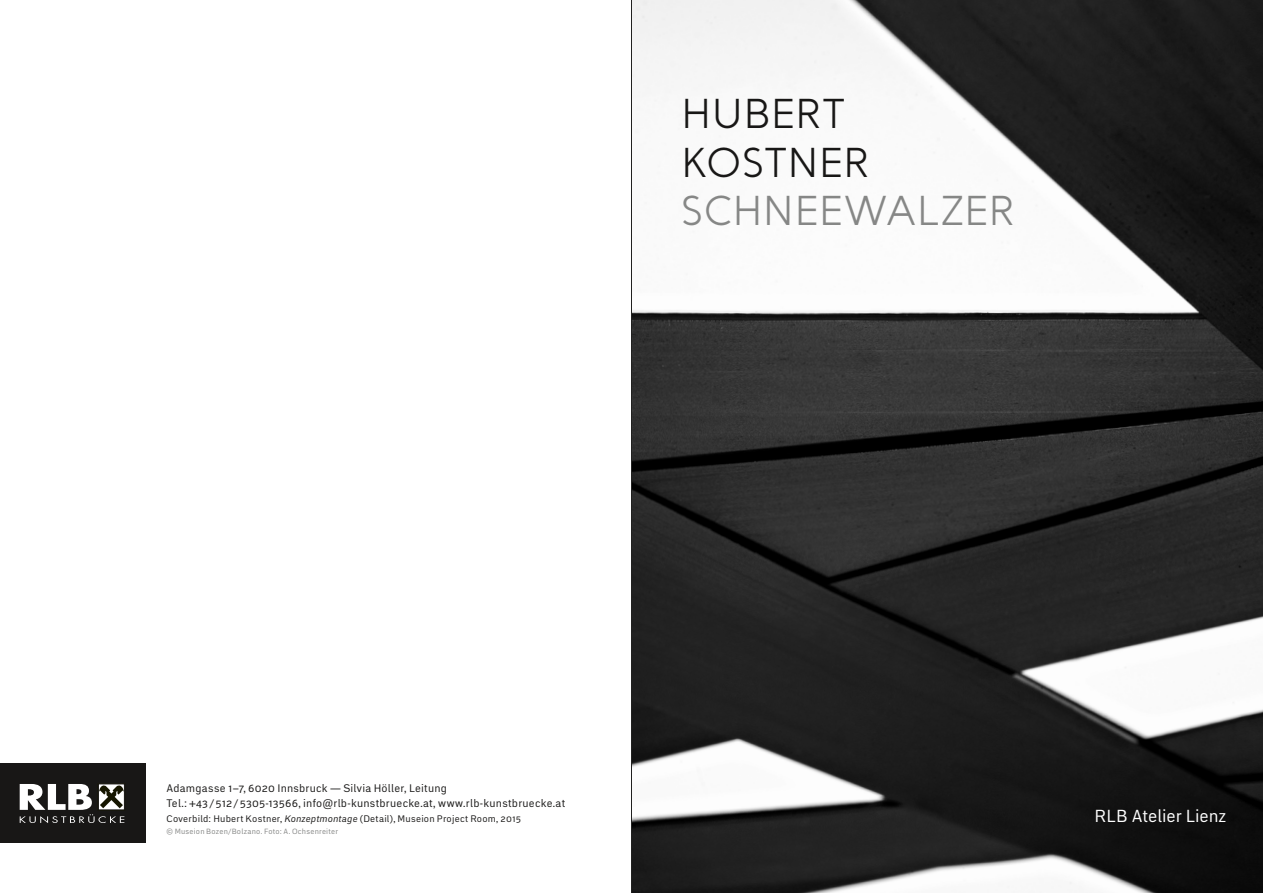
<style>
.page{position:relative;width:1263px;height:893px;background:#fff}
.page>*{position:absolute;margin:0;border:0;box-sizing:border-box;transform-origin:0 0}
.t1{font:500 41.7px/48.3px "Baufra";letter-spacing:.005em;color:#181716}
.t2{font:500 41.7px "Baufra";letter-spacing:.005em;color:#868786}
.t3{font:17.25px "Embarcadero MVB OSF";color:#fff}
.t4{font:10.8px/15px "Embarcadero MVB OSF";letter-spacing:.02em;color:#181716}
.t5{font:9.3px "Embarcadero MVB OSF";letter-spacing:.025em;color:#181716}
.t6{font:7.5px "Embarcadero MVB OSF";letter-spacing:.03em;color:#868786}
.s1{font-family:"Embarcadero MVB Ital OSF"}
</style>
<div class="page">
<img style="left:632px;top:0;width:631px;height:893px">
<div style="left:0;top:763px;width:145px;height:80px;background:#181716"></div>
<div style="left:98px;top:783px;width:27px;height:28px;background:#1e1d15"></div>
<svg style="left:20px;top:784px;width:104px;height:39px"></svg>
<h1 class="t1" style="left:681px;top:88px;width:191px">HUBERT<br>KOSTNER</h1>
<h1 class="t2" style="left:681px;top:184px;width:336px">SCHNEEWALZER</h1>
<p class="t4" style="left:166px;top:781px;width:400px">Adamgasse 1–7, 6020 Innsbruck — Silvia Höller, Leitung<br>Tel.: +43/512/5305-13566, info@rlb-kunstbruecke.at, www.rlb-kunstbruecke.at</p>
<p class="t5" style="left:166px;top:813px;width:356px">Coverbild: Hubert Kostner, <span class="s1">Konzeptmontage</span> (Detail), Museion Project Room, 2015</p>
<p class="t6" style="left:166px;top:827px;width:173px">© Museion Bozen/Bolzano. Foto: A. Ochsenreiter</p>
<h2 class="t3" style="left:1094px;top:805px;width:133px">RLB Atelier Lienz</h2>
</div>
